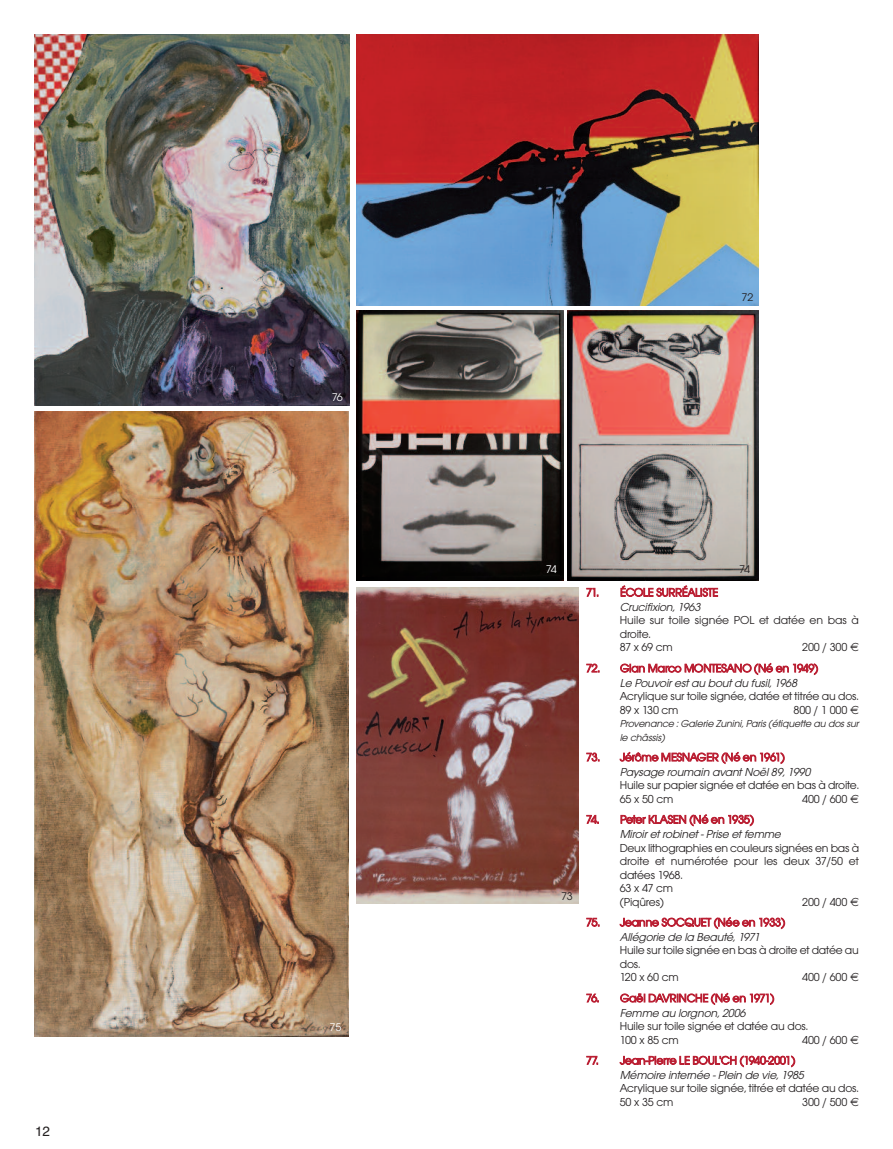
<style>
.page{position:relative;width:893px;height:1149px;background:#fff}
.page>*{position:absolute;margin:0;border:0;box-sizing:border-box;transform-origin:0 0}
.t1{font:13.5px "Helvetica";color:#231f20}
.t2{font:12px/13.5px "Avant Garde Gothic Itc T";letter-spacing:-.015em;color:#231f20}
.t3{font:12px "Avant Garde Gothic Itc T";letter-spacing:-.02em;color:#ba1f33}
.t4{font:italic 12px "Avant Garde Gothic Itc T";letter-spacing:-.015em;color:#231f20}
.t5{font:11.55px "Avant Garde Gothic Itc T";color:#231f20;scale:1.04 1}
.t6{font:11.55px "Avant Garde Gothic Itc T";color:#fff;scale:1.04 1}
.t7{font:italic 10.5px/13.5px "Avant Garde Gothic Itc T";letter-spacing:-.015em;color:#231f20}
</style>
<div class="page">
<img style="left:357px;top:34px;width:402px;height:271px">
<img style="left:34px;top:34px;width:316px;height:371px">
<img style="left:357px;top:310px;width:207px;height:270px">
<img style="left:567px;top:310px;width:192px;height:270px">
<img style="left:34px;top:411px;width:314px;height:624px">
<img style="left:357px;top:587px;width:221px;height:316px">
<p class="t1" style="left:35px;top:1122px;width:17px">12</p>
<p class="t6" style="left:332px;top:390px;width:12px">76</p>
<p class="t6" style="left:330px;top:1019px;width:13px">75</p>
<p class="t5" style="left:741px;top:290px;width:13px">72</p>
<p class="t6" style="left:546px;top:562px;width:12px">74</p>
<p class="t5" style="left:739px;top:562px;width:12px">74</p>
<p class="t5" style="left:561px;top:889px;width:13px">73</p>
<p class="t3" style="left:586px;top:585px;width:134px">71. ÉCOLE SURRÉALISTE</p>
<p class="t4" style="left:620px;top:599px;width:84px">Crucifixion, 1963</p>
<p class="t2" style="left:620px;top:613px;width:241px">Huile sur toile signée POL et datée en bas à droite.<br>87x69cm</p>
<p class="t2" style="left:802px;top:640px;width:47px">200 / 300</p>
<p class="t3" style="left:586px;top:660px;width:234px">72. Gian Marco MONTESANO (Né en 1949)</p>
<p class="t4" style="left:620px;top:675px;width:181px">Le Pouvoir est au bout du fusil, 1968</p>
<p class="t2" style="left:620px;top:689px;width:241px">Acrylique sur toile signée, datée et titrée au dos.<br>89 x 130 cm</p>
<p class="t2" style="left:794px;top:702px;width:55px">800 / 1 000</p>
<p class="t7" style="left:620px;top:716px;width:242px">Provenance : Galerie Zunini, Paris (étiquette au dos sur le châssis)</p>
<p class="t3" style="left:586px;top:749px;width:200px">73. Jérôme MESNAGER (Né en 1961)</p>
<p class="t4" style="left:620px;top:764px;width:194px">Paysage roumain avant Noël 89, 1990</p>
<p class="t2" style="left:620px;top:778px;width:241px">Huile sur papier signée et datée en bas à droite.<br>65x50cm</p>
<p class="t2" style="left:802px;top:791px;width:47px">400 / 600</p>
<p class="t3" style="left:586px;top:812px;width:170px">74. Peter KLASEN (Né en 1935)</p>
<p class="t4" style="left:620px;top:826px;width:164px">Miroir et robinet - Prise et femme</p>
<p class="t2" style="left:620px;top:840px;width:241px">Deux lithographies en couleurs signées en bas à droite et numérotée pour les deux 37/50 et datées 1968.<br>63x47cm<br>(Piqûres)</p>
<p class="t2" style="left:802px;top:894px;width:47px">200 / 400</p>
<p class="t3" style="left:586px;top:914px;width:201px">75. Jeanne SOCQUET (Née en 1933)</p>
<p class="t4" style="left:620px;top:929px;width:143px">Allégorie de la Beauté, 1971</p>
<p class="t2" style="left:620px;top:943px;width:241px">Huile sur toile signée en bas à droite et datée au dos.<br>120 x 60 cm</p>
<p class="t2" style="left:802px;top:970px;width:47px">400 / 600</p>
<p class="t3" style="left:586px;top:990px;width:190px">76. Gaël DAVRINCHE (Né en 1971)</p>
<p class="t4" style="left:620px;top:1005px;width:129px">Femme au lorgnon, 2006</p>
<p class="t2" style="left:620px;top:1018px;width:190px">Huile sur toile signée et datée au dos.<br>100 x 85 cm</p>
<p class="t2" style="left:802px;top:1032px;width:47px">400 / 600</p>
<p class="t3" style="left:586px;top:1052px;width:211px">77. Jean-Pierre LE BOUL'CH (1940-2001)</p>
<p class="t4" style="left:620px;top:1067px;width:187px">Mémoire internée - Plein de vie, 1985</p>
<p class="t2" style="left:620px;top:1081px;width:241px">Acrylique sur toile signée, titrée et datée au dos.<br>50x35cm</p>
<p class="t2" style="left:802px;top:1094px;width:47px">300 / 500</p>
</div>
